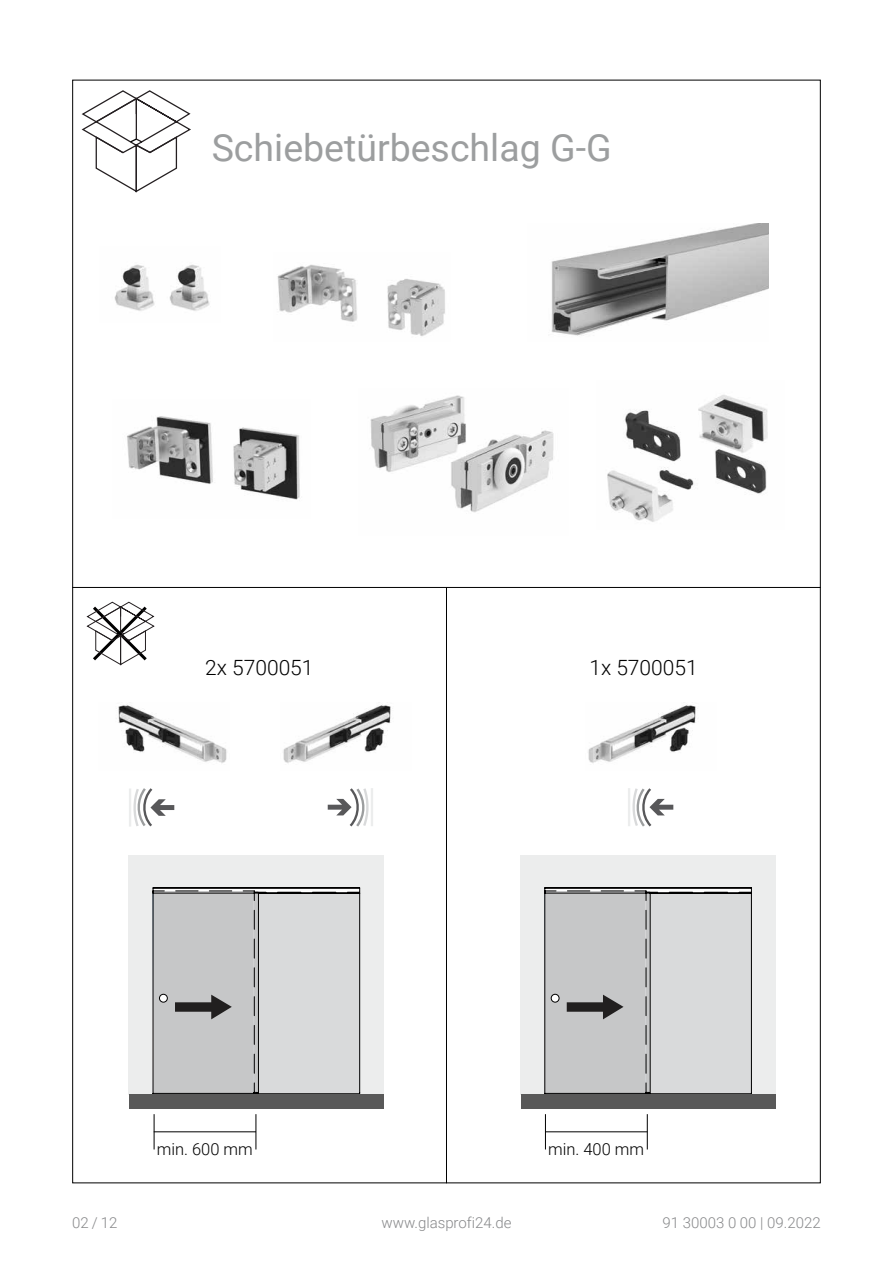
<style>
.page{position:relative;width:893px;height:1263px;background:#fff}
.page>*{position:absolute;margin:0;border:0;box-sizing:border-box;transform-origin:0 0}
.t1{font:37.5px "Roboto";color:#9c9e9f}
.t2{font:300 21px "Roboto";color:#000}
.t3{font:300 16.5px "Roboto";color:#000}
.t4{font:300 15px "Roboto";color:#87888a}
</style>
<div class="page">
<hr style="left:72px;top:587px;width:749px;height:1px;background:#000">
<hr style="left:446px;top:587px;width:1px;height:596px;background:#000">
<svg style="left:86px;top:601px;width:69px;height:65px"></svg>
<svg style="left:81px;top:90px;width:110px;height:103px"></svg>
<img style="left:283px;top:704px;width:108px;height:59px">
<img style="left:588px;top:704px;width:108px;height:59px">
<img style="left:118px;top:705px;width:109px;height:58px">
<img style="left:169px;top:264px;width:41px;height:47px">
<img style="left:114px;top:264px;width:41px;height:47px">
<img style="left:370px;top:395px;width:184px;height:118px">
<img style="left:277px;top:264px;width:168px;height:72px">
<img style="left:551px;top:224px;width:217px;height:112px">
<svg style="left:328px;top:788px;width:40px;height:39px"></svg>
<hr style="left:371px;top:788px;width:2px;height:38px;background:#eceded">
<svg style="left:633px;top:788px;width:40px;height:39px"></svg>
<hr style="left:628px;top:788px;width:2px;height:38px;background:#eceded">
<svg style="left:134px;top:788px;width:40px;height:39px"></svg>
<hr style="left:129px;top:788px;width:2px;height:38px;background:#eceded">
<hr style="left:256px;top:1114px;width:1px;height:35px;background:#000">
<hr style="left:647px;top:1114px;width:1px;height:35px;background:#000">
<hr style="left:154px;top:1131px;width:102px;height:1px;background:#000">
<hr style="left:545px;top:1131px;width:102px;height:1px;background:#000">
<hr style="left:154px;top:1114px;width:1px;height:35px;background:#000">
<hr style="left:545px;top:1114px;width:1px;height:35px;background:#000">
<img style="left:607px;top:395px;width:161px;height:127px">
<img style="left:127px;top:416px;width:173px;height:84px">
<div style="left:131px;top:855px;width:239px;height:33px;background:#eceded"></div>
<div style="left:360px;top:855px;width:24px;height:239px;background:#eceded"></div>
<div style="left:129px;top:855px;width:24px;height:239px;background:#eceded"></div>
<svg style="left:152px;top:891px;width:1px;height:202px"></svg>
<hr style="left:153px;top:887px;width:207px;height:1px;background:#000">
<svg style="left:153px;top:888px;width:207px;height:206px;background:#c6c7c8"></svg>
<div style="left:129px;top:1094px;width:255px;height:15px;background:#595959"></div>
<div style="left:159px;top:994px;width:8px;height:8px;background:#fff;border-radius:50%"></div>
<div style="left:159px;top:994px;width:9px;height:8px;border:1px solid #000;border-radius:50%"></div>
<div style="left:523px;top:855px;width:239px;height:33px;background:#eceded"></div>
<div style="left:751px;top:855px;width:25px;height:239px;background:#eceded"></div>
<div style="left:521px;top:855px;width:24px;height:239px;background:#eceded"></div>
<hr style="left:545px;top:887px;width:206px;height:1px;background:#000">
<svg style="left:544px;top:888px;width:208px;height:206px;background:#c6c7c8"></svg>
<div style="left:521px;top:1094px;width:255px;height:15px;background:#595959"></div>
<div style="left:551px;top:994px;width:8px;height:8px;background:#fff;border-radius:50%"></div>
<div style="left:551px;top:994px;width:8px;height:8px;border:1px solid #000;border-radius:50%"></div>
<h1 class="t1" style="left:212px;top:121px;width:401px">Schiebetürbeschlag G-G</h1>
<h2 class="t2" style="left:205px;top:653px;width:110px">2x 5700051</h2>
<h2 class="t2" style="left:589px;top:653px;width:110px">1x 5700051</h2>
<p class="t3" style="left:157px;top:1137px;width:98px">min. 600 mm</p>
<p class="t3" style="left:548px;top:1137px;width:98px">min. 400 mm</p>
<p class="t4" style="left:72px;top:1212px;width:47px">02 / 12</p>
<p class="t4" style="left:381px;top:1212px;width:132px">www.glasprofi24.de</p>
<p class="t4" style="left:662px;top:1212px;width:160px">91 30003 0 00 | 09.2022</p>
</div>
